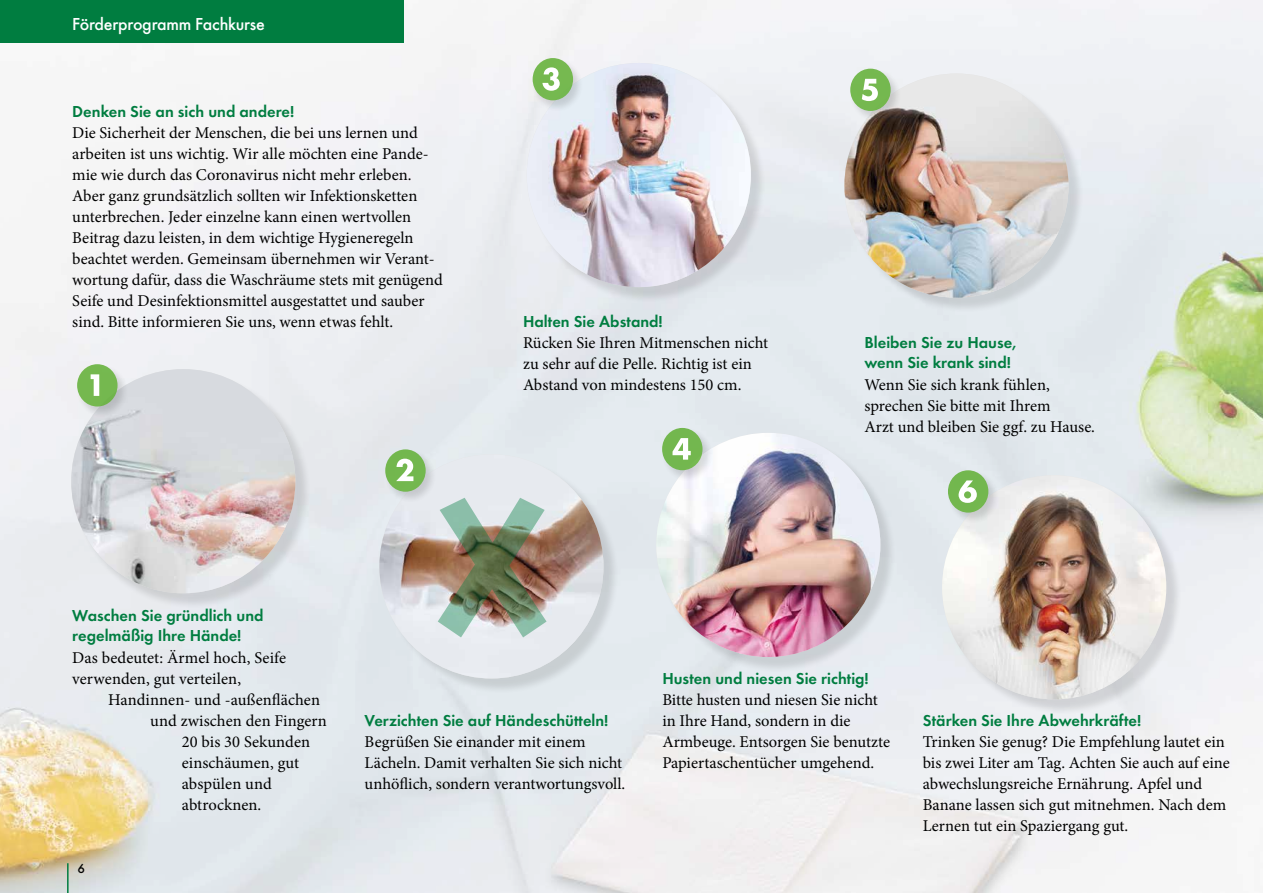
<style>
.page{position:relative;width:1263px;height:893px;background:#fff}
.page>*{position:absolute;margin:0;border:0;box-sizing:border-box;transform-origin:0 0}
.t1{font:500 18px "Futura TOT";letter-spacing:-.015em;color:#fff}
.t2{font:16.5px/21px "Minion Pro";color:#000}
.t3{font:16.5px/19.8px "Futura TOT Dem";color:#007d40}
.t4{font:500 13.5px "Futura TOT";color:#000}
</style>
<div class="page">
<img style="left:0;top:0;width:1263px;height:893px">
<div style="left:74px;top:372px;width:237px;height:237px;background:#000;opacity:.12"></div>
<img style="left:71px;top:369px;width:224px;height:224px;border-radius:112px">
<div style="left:76px;top:363px;width:53px;height:56px;background:#000;opacity:.18"></div>
<svg style="left:77px;top:364px;width:41px;height:42px"></svg>
<svg style="left:91px;top:374px;width:8px;height:22px"></svg>
<div style="left:530px;top:66px;width:237px;height:237px;background:#000;opacity:.12"></div>
<img style="left:527px;top:63px;width:224px;height:224px;border-radius:112px">
<div style="left:531px;top:57px;width:54px;height:55px;background:#000;opacity:.18"></div>
<div style="left:533px;top:58px;width:40px;height:42px;background:#75b950;border-radius:50%"></div>
<svg style="left:542px;top:67px;width:18px;height:24px"></svg>
<div style="left:382px;top:457px;width:237px;height:237px;background:#000;opacity:.12"></div>
<img style="left:379px;top:454px;width:224px;height:224px;border-radius:112px">
<div style="left:384px;top:449px;width:53px;height:55px;background:#000;opacity:.18"></div>
<svg style="left:385px;top:449px;width:41px;height:43px"></svg>
<svg style="left:396px;top:459px;width:17px;height:22px"></svg>
<div style="left:847px;top:76px;width:237px;height:238px;background:#000;opacity:.12"></div>
<img style="left:844px;top:74px;width:224px;height:224px;border-radius:112px">
<div style="left:849px;top:68px;width:53px;height:55px;background:#000;opacity:.18"></div>
<div style="left:850px;top:69px;width:41px;height:42px;background:#75b84f;border-radius:50%"></div>
<svg style="left:862px;top:79px;width:16px;height:22px"></svg>
<div style="left:945px;top:478px;width:237px;height:237px;background:#000;opacity:.12"></div>
<img style="left:942px;top:475px;width:224px;height:224px;border-radius:112px">
<div style="left:946px;top:470px;width:54px;height:55px;background:#000;opacity:.18"></div>
<div style="left:948px;top:470px;width:40px;height:43px;background:#73b74e;border-radius:50%"></div>
<svg style="left:958px;top:480px;width:19px;height:23px"></svg>
<div style="left:659px;top:436px;width:237px;height:237px;background:#000;opacity:.12"></div>
<img style="left:656px;top:433px;width:224px;height:224px;border-radius:112px">
<div style="left:661px;top:427px;width:53px;height:55px;background:#000;opacity:.18"></div>
<div style="left:662px;top:428px;width:40px;height:42px;background:#73b74f;border-radius:50%"></div>
<svg style="left:672px;top:438px;width:19px;height:22px"></svg>
<img style="left:438px;top:498px;width:108px;height:139px">
<hr style="left:67px;top:863px;width:2px;height:30px;background:#007d40">
<div style="left:0;top:0;width:404px;height:43px;background:#007d40"></div>
<p class="t1" style="left:72px;top:14px;width:194px">Förderprogramm Fachkurse</p>
<p class="t3" style="left:72px;top:101px;width:223px">Denken Sie an sich und andere!</p>
<p class="t2" style="left:72px;top:122px;width:372px">Die Sicherheit der Menschen, die bei uns lernen und arbeiten ist uns wichtig. Wir alle möchten eine Pande&shy;mie wie durch das Coronavirus nicht mehr erleben.<br>Aber ganz grundsätzlich sollten wir Infektionsketten unterbrechen. Jeder einzelne kann einen wertvollen Beitrag dazu leisten, in dem wichtige Hygieneregeln beachtet werden. Gemeinsam übernehmen wir Verant&shy;wortung dafür, dass die Waschräume stets mit genügend Seife und Desinfektionsmittel ausgestattet und sauber sind. Bitte informieren Sie uns, wenn etwas fehlt.</p>
<p class="t3" style="left:523px;top:312px;width:141px">Halten Sie Abstand!</p>
<p class="t2" style="left:523px;top:332px;width:247px">Rücken Sie Ihren Mitmenschen nicht zu sehr auf die Pelle. Richtig ist ein<br>Abstand von mindestens 150 cm.</p>
<p class="t3" style="left:864px;top:333px;width:153px">Bleiben Sie zu Hause, wenn Sie krank sind!</p>
<p class="t2" style="left:864px;top:374px;width:232px">Wenn Sie sich krank fühlen, sprechen Sie bitte mit Ihrem<br>Arzt und bleiben Sie ggf. zu Hause.</p>
<p class="t3" style="left:72px;top:605px;width:193px">Waschen Sie gründlich und regelmäßig Ihre Hände!</p>
<p class="t2" style="left:72px;top:647px;width:215px">Das bedeutet: Ärmel hoch, Seife verwenden, gut verteilen,</p>
<p class="t2" style="left:108px;top:689px;width:213px">Handinnen- und -außenflächen</p>
<p class="t2" style="left:150px;top:710px;width:178px">und zwischen den Fingern</p>
<p class="t2" style="left:182px;top:731px;width:130px">20 bis 30 Sekunden</p>
<p class="t2" style="left:182px;top:752px;width:119px">einschäumen, gut</p>
<p class="t2" style="left:182px;top:773px;width:92px">abspülen und</p>
<p class="t2" style="left:182px;top:794px;width:81px">abtrocknen.</p>
<p class="t4" style="left:77px;top:861px;width:9px">6</p>
<p class="t3" style="left:365px;top:711px;width:245px">Verzichten Sie auf Händeschütteln!</p>
<p class="t2" style="left:365px;top:731px;width:262px">Begrüßen Sie einander mit einem<br>Lächeln. Damit verhalten Sie sich nicht unhöflich, sondern verantwortungsvoll.</p>
<p class="t3" style="left:662px;top:669px;width:208px">Husten und niesen Sie richtig!</p>
<p class="t2" style="left:662px;top:689px;width:229px">Bitte husten und niesen Sie nicht in Ihre Hand, sondern in die<br>Armbeuge. Entsorgen Sie benutzte<br>Papiertaschentücher umgehend.</p>
<p class="t3" style="left:923px;top:711px;width:220px">Stärken Sie Ihre Abwehrkräfte!</p>
<p class="t2" style="left:923px;top:731px;width:308px">Trinken Sie genug? Die Empfehlung lautet ein bis zwei Liter am Tag. Achten Sie auch auf eine abwechslungsreiche Ernährung. Apfel und Banane lassen sich gut mitnehmen. Nach dem Lernen tut ein Spaziergang gut.</p>
</div>
